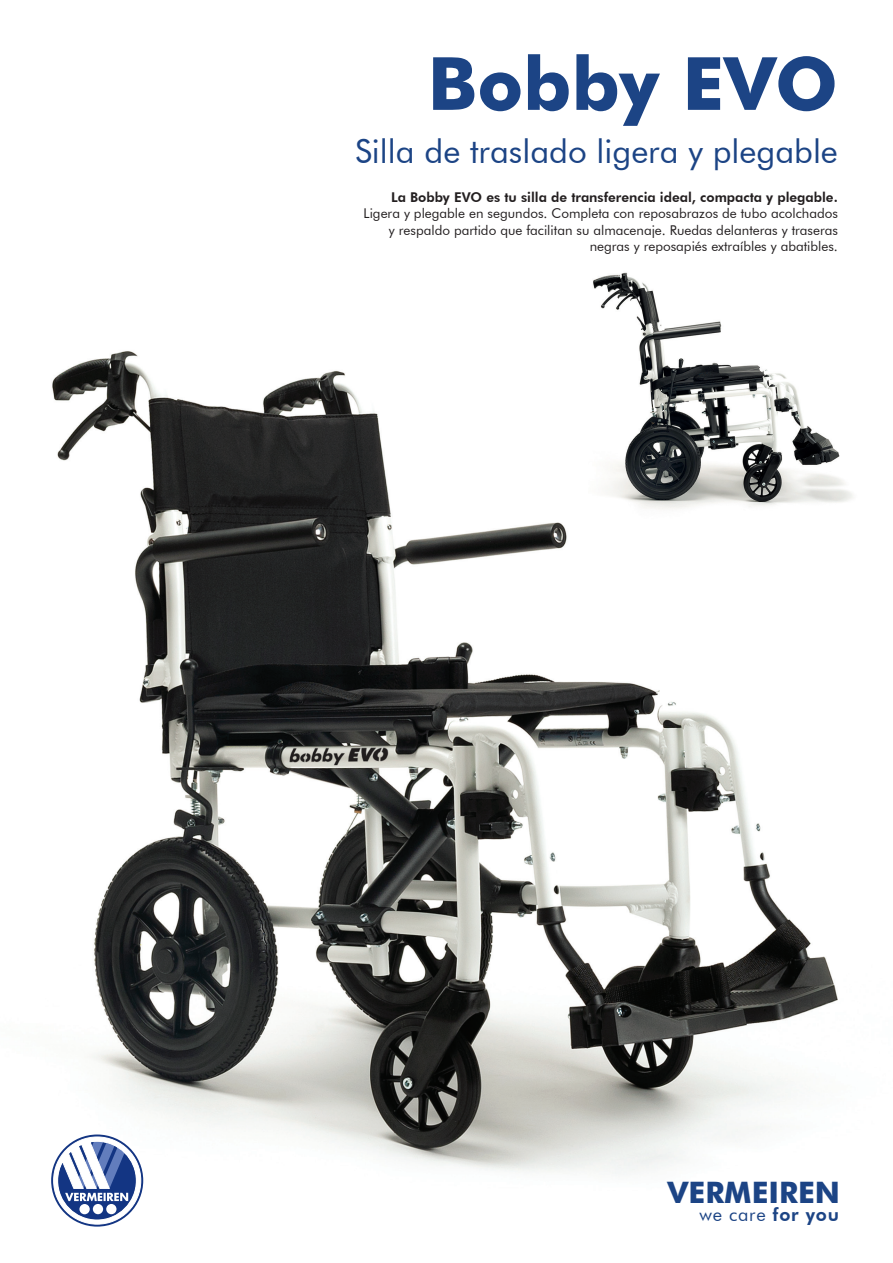
<style>
.page{position:relative;width:893px;height:1263px;background:#fff}
.page>*{position:absolute;margin:0;border:0;box-sizing:border-box;transform-origin:0 0}
.t1{font:700 73.5px "Futura BT";color:#1c4485}
.t2{font:33px "Futura BT";color:#1c4485}
.t3{font:700 29.55px "Futura BT";color:#1c4485}
.t4{font:18.15px "Futura BT";letter-spacing:.04em;color:#1c4485}
.t5{font:13.5px/16.2px "Futura BT";color:#231f20;text-align:right}
.s1{font-weight:800}
</style>
<div class="page">
<img style="left:51px;top:351px;width:787px;height:876px">
<img style="left:589px;top:272px;width:264px;height:248px">
<svg style="left:53px;top:1136px;width:88px;height:88px"></svg>
<p class="t1" style="left:428px;top:39px;width:412px">Bobby EVO</p>
<p class="t2" style="left:355px;top:131px;width:484px">Silla de traslado ligera y plegable</p>
<p class="t5" style="left:364px;top:189px;width:476px"><span class="s1">La Bobby EVO es tu silla de transferencia ideal, compacta y plegable.<br></span>Ligera y plegable en segundos. Completa con reposabrazos de tubo acolchados y respaldo partido que facilitan su almacenaje. Ruedas delanteras y traseras negras y reposapiés extraíbles y abatibles.</p>
<p class="t3" style="left:668px;top:1175px;width:174px">VERMEIREN</p>
<p class="t4" style="left:699px;top:1203px;width:141px">we care <span class="s1">for you</span></p>
</div>
